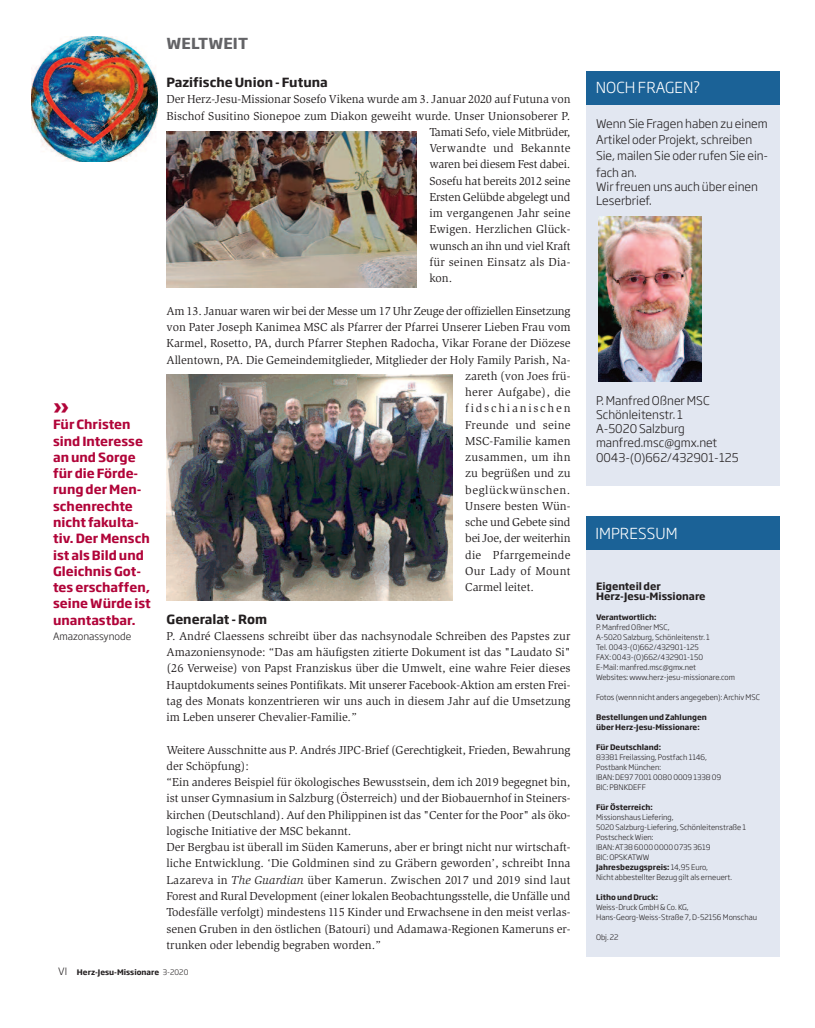
<style>
.page{position:relative;width:815px;height:1028px;background:#fff}
.page>*{position:absolute;margin:0;border:0;box-sizing:border-box;transform-origin:0 0}
.t1{font:700 20.88px "Soho Gothic Std";color:#b10439}
.t2{font:300 15px "Soho Gothic Std";letter-spacing:.005em;color:#fff}
.t3{font:700 15px "Soho Gothic Std";letter-spacing:.005em;color:#636366}
.t4{font:700 12.5px/16.2px "Soho Gothic Std";color:#b10439}
.t5{font:700 12.5px "Soho Gothic Std";color:#231f20}
.t6{font:11.88px/16.2px "Slimbach Std";color:#231f20;text-align:justify}
.t7{font:300 11.88px/14.2px "Soho Gothic Std";color:#231f20}
.t8{font:11.88px "Slimbach Std";letter-spacing:.02em;color:#231f20}
.t9{font:11.88px "Slimbach Std";letter-spacing:-.02em;color:#231f20}
.t10{font:11.88px "Slimbach Std";letter-spacing:.05em;color:#231f20}
.t11{font:11.88px "Slimbach Std";letter-spacing:.15em;color:#231f20}
.t12{font:700 10px/10px "Soho Gothic Std";color:#231f20}
.t13{font:300 10px "Soho Gothic Std";color:#231f20}
.t14{font:300 7.5px/10px "Soho Gothic Std";color:#231f20}
.t15{font:700 7.5px/10px "Soho Gothic Std";color:#231f20}
.s1{font-style:italic}
.s2{font-weight:300;font-size:10px}
.s3{font-weight:300}
.s4{font-weight:700}
</style>
<div class="page">
<div style="left:586px;top:75px;width:194px;height:411px;background:#e2e7f1"></div>
<img style="left:31px;top:36px;width:127px;height:126px">
<div style="left:586px;top:544px;width:194px;height:413px;background:#e2e7f1"></div>
<div style="left:586px;top:516px;width:194px;height:33px;background:#1b6297"></div>
<div style="left:586px;top:71px;width:194px;height:33px;background:#1b6297"></div>
<img style="left:598px;top:217px;width:103px;height:164px">
<img style="left:167px;top:375px;width:286px;height:225px">
<img style="left:167px;top:132px;width:250px;height:155px">
<h1 class="t1" style="left:53px;top:394px;width:18px">»</h1>
<p class="t4" style="left:53px;top:417px;width:99px">Für Christen sind Interesse an und Sorge für die Förde&shy;rung der Men&shy;schenrechte nicht fakulta&shy;tiv. Der Mensch ist als Bild und<br>Gleichnis Got&shy;tes erschaffen, seine Würde ist unantastbar.</p>
<p class="t13" style="left:53px;top:630px;width:80px">Amazonassynode</p>
<p class="t3" style="left:167px;top:35px;width:83px">WELTWEIT</p>
<p class="t5" style="left:167px;top:75px;width:163px">Pazifische Union - Futuna</p>
<p class="t6" style="left:167px;top:92px;width:405px">Der Herz-Jesu-Missionar Sosefo Vikena wurde am 3. Januar 2020 auf Futuna von</p>
<p class="t6" style="left:167px;top:108px;width:405px">Bischof Susitino Sionepoe zum Diakon geweiht wurde. Unser Unionsoberer P.</p>
<p class="t6" style="left:429px;top:125px;width:143px">Tamati Sefo, viele Mitbrüder,</p>
<p class="t8" style="left:429px;top:144px;width:143px">Verwandte und Bekannte</p>
<p class="t6" style="left:429px;top:157px;width:143px">waren bei diesem Fest dabei.</p>
<p class="t6" style="left:429px;top:173px;width:143px">Sosefu hat bereits 2012 seine</p>
<p class="t6" style="left:429px;top:190px;width:143px">Ersten Gelübde abgelegt und</p>
<p class="t6" style="left:429px;top:206px;width:143px">im vergangenen Jahr seine</p>
<p class="t6" style="left:429px;top:222px;width:143px">Ewigen. Herzlichen Glück-</p>
<p class="t9" style="left:429px;top:241px;width:143px">wunsch an ihn und viel Kraft</p>
<p class="t8" style="left:429px;top:257px;width:143px">für seinen Einsatz als Dia-</p>
<p class="t6" style="left:429px;top:271px;width:24px">kon.</p>
<p class="t9" style="left:167px;top:306px;width:405px">Am 13. Januar waren wir bei der Messe um 17 Uhr Zeuge der offiziellen Einsetzung</p>
<p class="t6" style="left:167px;top:320px;width:405px">von Pater Joseph Kanimea MSC als Pfarrer der Pfarrei Unserer Lieben Frau vom</p>
<p class="t6" style="left:167px;top:336px;width:405px">Karmel, Rosetto, PA, durch Pfarrer Stephen Radocha, Vikar Forane der Diözese</p>
<p class="t6" style="left:167px;top:352px;width:405px">Allentown, PA. Die Gemeindemitglieder, Mitglieder der Holy Family Parish, Na-</p>
<p class="t6" style="left:465px;top:368px;width:107px">zareth (von Joes frü-</p>
<p class="t8" style="left:465px;top:387px;width:107px">herer Aufgabe), die</p>
<p class="t11" style="left:465px;top:404px;width:107px">fidschianischen</p>
<p class="t8" style="left:465px;top:420px;width:107px">Freunde und seine</p>
<p class="t6" style="left:465px;top:433px;width:107px">MSC-Familie kamen</p>
<p class="t8" style="left:465px;top:452px;width:107px">zusammen, um ihn</p>
<p class="t6" style="left:465px;top:466px;width:107px">zu begrüßen und zu</p>
<p class="t10" style="left:465px;top:485px;width:107px">beglückwünschen.</p>
<p class="t6" style="left:465px;top:498px;width:107px">Unsere besten Wün-</p>
<p class="t6" style="left:465px;top:515px;width:107px">sche und Gebete sind</p>
<p class="t6" style="left:465px;top:531px;width:107px">bei Joe, der weiterhin</p>
<p class="t8" style="left:465px;top:550px;width:107px">die Pfarrgemeinde</p>
<p class="t8" style="left:465px;top:566px;width:107px">Our Lady of Mount</p>
<p class="t6" style="left:465px;top:580px;width:70px">Carmel leitet.</p>
<p class="t5" style="left:167px;top:612px;width:102px">Generalat - Rom</p>
<p class="t6" style="left:167px;top:628px;width:405px">P. André Claessens schreibt über das nachsynodale Schreiben des Papstes zur Amazoniensynode: “Das am häufigsten zitierte Dokument ist das "Laudato Si" (26 Verweise) von Papst Franziskus über die Umwelt, eine wahre Feier dieses Hauptdokuments seines Pontifikats. Mit unserer Facebook-Aktion am ersten Frei&shy;tag des Monats konzentrieren wir uns auch in diesem Jahr auf die Umsetzung im Leben unserer Chevalier-Familie.”</p>
<p class="t6" style="left:167px;top:742px;width:406px;text-align:left">Weitere Ausschnitte aus P. Andrés JIPC-Brief (Gerechtigkeit, Frieden, Bewahrung der Schöpfung):<br>“Ein anderes Beispiel für ökologisches Bewusstsein, dem ich 2019 begegnet bin, ist unser Gymnasium in Salzburg (Österreich) und der Biobauernhof in Steiners&shy;kirchen (Deutschland). Auf den Philippinen ist das "Center for the Poor" als öko&shy;logische Initiative der MSC bekannt.<br>Der Bergbau ist überall im Süden Kameruns, aber er bringt nicht nur wirtschaft&shy;liche Entwicklung. ‘Die Goldminen sind zu Gräbern geworden’, schreibt Inna Lazareva in <span class="s1">The Guardian</span> über Kamerun. Zwischen 2017 und 2019 sind laut Forest and Rural Development (einer lokalen Beobachtungsstelle, die Unfälle und Todesfälle verfolgt) mindestens 115 Kinder und Erwachsene in den meist verlas&shy;senen Gruben in den östlichen (Batouri) und Adamawa-Regionen Kameruns er&shy;trunken oder lebendig begraben worden.”</p>
<p class="t15" style="left:58px;top:967px;width:132px"><span class="s2">VI</span> Herz-Jesu-Missionare <span class="s3">3-2020</span></p>
<p class="t2" style="left:596px;top:79px;width:106px">NOCH FRAGEN?</p>
<p class="t7" style="left:596px;top:116px;width:174px;line-height:16.2px">Wenn Sie Fragen haben zu einem<br>Artikel oder Projekt, schreiben<br>Sie, mailen Sie oder rufen Sie ein&shy;fach an.</p>
<p class="t7" style="left:596px;top:180px;width:164px">Wir freuen uns auch über einen<br>Leserbrief.</p>
<p class="t7" style="left:596px;top:393px;width:144px">P. Manfred Oßner MSC<br>Schönleitenstr. 1<br>A-5020 Salzburg manfred.msc@gmx.net<br>0043-(0)662/432901-125</p>
<p class="t2" style="left:595px;top:525px;width:84px">IMPRESSUM</p>
<p class="t12" style="left:596px;top:581px;width:111px">Eigenteil der<br>Herz-Jesu-Missionare</p>
<p class="t15" style="left:596px;top:612px;width:62px">Verantwortlich:</p>
<p class="t14" style="left:596px;top:622px;width:140px">P. Manfred Oßner MSC,<br>A-5020 Salzburg, Schönleitenstr. 1<br>Tel. 0043-(0)662/432901-125<br>FAX: 0043-(O)662/432901-150<br>E-Mail: manfred.msc@gmx.net<br>Websites: www.herz-jesu-missionare.com</p>
<p class="t14" style="left:596px;top:692px;width:165px">Fotos (wenn nicht anders angegeben): Archiv MSC</p>
<p class="t15" style="left:596px;top:712px;width:112px">Bestellungen und Zahlungen über Herz-Jesu-Missionare:</p>
<p class="t15" style="left:596px;top:742px;width:67px">Für Deutschland:</p>
<p class="t14" style="left:596px;top:752px;width:127px">83381 Freilassing, Postfach 1146,<br>Postbank München:<br>IBAN: DE97 7001 0080 0009 1338 09<br>BIC: PBNKDEFF</p>
<p class="t15" style="left:596px;top:802px;width:58px">Für Österreich:</p>
<p class="t14" style="left:596px;top:812px;width:152px">Missionshaus Liefering,<br>5020 Salzburg-Liefering, Schönleitenstraße 1<br>Postscheck Wien:<br>IBAN: AT38 6000 0000 0735 3619<br>BIC: OPSKATWW<br><span class="s4">Jahresbezugspreis:</span> 14,95 Euro,<br>Nicht abbestellter Bezug gilt als erneuert.</p>
<p class="t15" style="left:596px;top:892px;width:64px">Litho und Druck:</p>
<p class="t14" style="left:596px;top:902px;width:162px">Weiss-Druck GmbH &amp; Co. KG,<br>Hans-Georg-Weiss-Straße 7, D-52156 Monschau</p>
<p class="t14" style="left:596px;top:932px;width:24px">Obj. 22</p>
</div>
